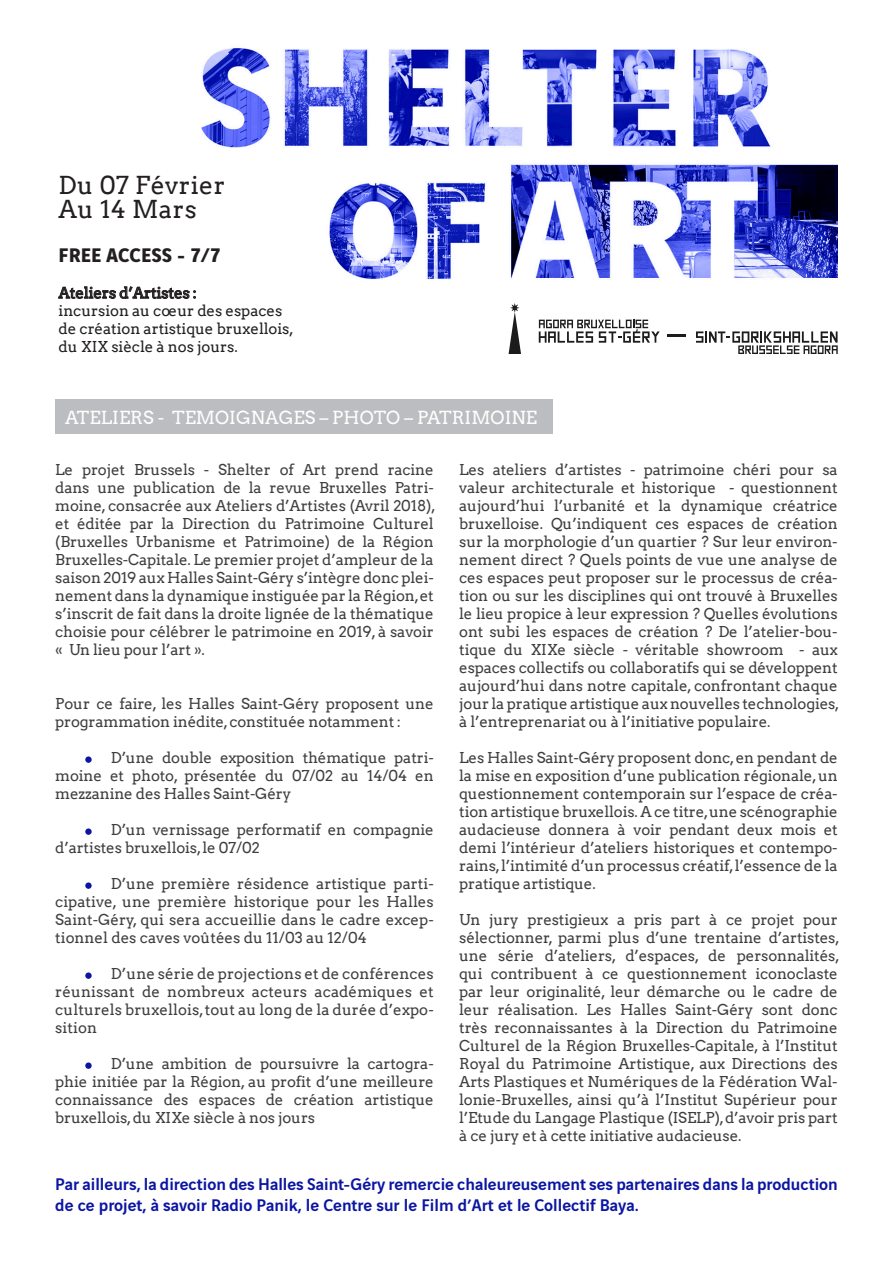
<style>
.page{position:relative;width:893px;height:1263px;background:#fff}
.page>*{position:absolute;margin:0;border:0;box-sizing:border-box;transform-origin:0 0}
.t1{font:24.75px "Arvo";letter-spacing:.015em;color:#231f20}
.t2{font:700 21px "Vinci Sans";color:#231f20}
.t3{font:500 18px/21.6px "Vinci Sans";color:#0b15a2}
.t4{font:18px "Arvo";color:#fff}
.t5{font:15px/18px "Arvo";letter-spacing:-.01em;color:#3e3e3f;text-align:justify}
.t6{font:15px/18px "Arvo";letter-spacing:-.005em;color:#231f20}
</style>
<div class="page">
<img style="left:201px;top:48px;width:637px;height:306px">
<svg style="left:58px;top:286px;width:138px;height:13px"></svg>
<svg style="left:539px;top:320px;width:121px;height:23px"></svg>
<svg style="left:696px;top:331px;width:142px;height:23px"></svg>
<svg style="left:667px;top:335px;width:19px;height:2px"></svg>
<svg style="left:509px;top:303px;width:12px;height:51px"></svg>
<div style="left:55px;top:400px;width:498px;height:34px;background:#bcbdc0"></div>
<svg style="left:85px;top:756px;width:7px;height:7px"></svg>
<svg style="left:85px;top:828px;width:7px;height:7px"></svg>
<svg style="left:85px;top:882px;width:7px;height:7px"></svg>
<svg style="left:85px;top:972px;width:7px;height:7px"></svg>
<svg style="left:85px;top:1062px;width:7px;height:7px"></svg>
<p class="t1" style="left:59px;top:170px;width:168px">Du 07 Février</p>
<p class="t1" style="left:59px;top:194px;width:140px">Au 14 Mars</p>
<p class="t2" style="left:59px;top:239px;width:163px">FREE ACCESS - 7/7</p>
<p class="t6" style="left:59px;top:284px;width:140px">Ateliers d’Artistes :</p>
<p class="t6" style="left:59px;top:302px;width:236px">incursion au coeur des espaces de création artistique bruxellois, du XIX siècle à nos jours.</p>
<p class="t4" style="left:65px;top:406px;width:473px">ATELIERS - TEMOIGNAGES – PHOTO – PATRIMOINE</p>
<p class="t5" style="left:459px;top:460px;width:382px">Les ateliers d’artistes - patrimoine chéri pour sa valeur architecturale et historique - questionnent aujourd’hui l’urbanité et la dynamique créatrice bruxelloise. Qu’indiquent ces espaces de création sur la morphologie d’un quartier ? Sur leur environ&shy;nement direct ? Quels points de vue une analyse de ces espaces peut proposer sur le processus de créa&shy;tion ou sur les disciplines qui ont trouvé à Bruxelles le lieu propice à leur expression ? Quelles évolutions ont subi les espaces de création ? De l’atelier-bou&shy;tique du XIXe siècle - véritable showroom - aux espaces collectifs ou collaboratifs qui se développent aujourd’hui dans notre capitale, confrontant chaque jour la pratique artistique aux nouvelles technologies, à l’entreprenariat ou à l’initiative populaire.</p>
<p class="t5" style="left:459px;top:748px;width:380px">Les Halles Saint-Géry proposent donc, en pendant de la mise en exposition d’une publication régionale, un questionnement contemporain sur l’espace de créa&shy;tion artistique bruxellois. A ce titre,une scénographie audacieuse donnera à voir pendant deux mois et demi l’intérieur d’ateliers historiques et contempo&shy;rains, l’intimité d’un processus créatif, l’essence de la pratique artistique.</p>
<p class="t5" style="left:459px;top:910px;width:382px;text-align:left">Un jury prestigieux a pris part à ce projet pour sélectionner, parmi plus d’une trentaine d’artistes, une série d’ateliers, d’espaces, de personnalités, qui contribuent à ce questionnement iconoclaste par leur originalité, leur démarche ou le cadre de leur réalisation. Les Halles Saint-Géry sont donc très reconnaissantes à la Direction du Patrimoine Culturel de la Région Bruxelles-Capitale, à l’Institut Royal du Patrimoine Artistique, aux Directions des Arts Plastiques et Numériques de la Fédération Wal&shy;lonie-Bruxelles, ainsi qu’à l’Institut Supérieur pour l’Etude du Langage Plastique (ISELP), d’avoir pris part à ce jury et à cette initiative audacieuse.</p>
<p class="t3" style="left:55px;top:1171px;width:784px">Par ailleurs, la direction des Halles Saint-Géry remercie chaleureusement ses partenaires dans la production de ce projet, à savoir Radio Panik, le Centre sur le Film d’Art et le Collectif Baya.</p>
<p class="t5" style="left:55px;top:460px;width:382px">Le projet Brussels - Shelter of Art prend racine dans une publication de la revue Bruxelles Patri&shy;moine, consacrée aux Ateliers d’Artistes (Avril 2018), et éditée par la Direction du Patrimoine Culturel (Bruxelles Urbanisme et Patrimoine) de la Région Bruxelles-Capitale. Le premier projet d’ampleur de la saison 2019 aux Halles Saint-Géry s’intègre donc plei&shy;nement dans la dynamique instiguée par la Région,et s’inscrit de fait dans la droite lignée de la thématique choisie pour célébrer le patrimoine en 2019, à savoir « Un lieu pour l’art ».</p>
<p class="t5" style="left:55px;top:694px;width:380px">Pour ce faire, les Halles Saint-Géry proposent une programmation inédite, constituée notamment :</p>
<p class="t5" style="left:55px;top:748px;width:380px;text-indent:56px">D’une double exposition thématique patri&shy;moine et photo, présentée du 07/02 au 14/04 en mezzanine des Halles Saint-Géry</p>
<p class="t5" style="left:55px;top:820px;width:380px;text-indent:56px">D’un vernissage performatif en compagnie d’artistes bruxellois, le 07/02</p>
<p class="t5" style="left:55px;top:874px;width:380px;text-indent:56px">D’une première résidence artistique parti&shy;cipative, une première historique pour les Halles Saint-Géry, qui sera accueillie dans le cadre excep&shy;tionnel des caves voûtées du 11/03 au 12/04</p>
<p class="t5" style="left:55px;top:964px;width:380px;text-indent:56px">D’une série de projections et de conférences réunissant de nombreux acteurs académiques et culturels bruxellois, tout au long de la durée d’expo&shy;sition</p>
<p class="t5" style="left:55px;top:1054px;width:380px;text-indent:56px">D’une ambition de poursuivre la cartogra&shy;phie initiée par la Région, au profit d’une meilleure connaissance des espaces de création artistique bruxellois, du XIXe siècle à nos jours</p>
</div>
